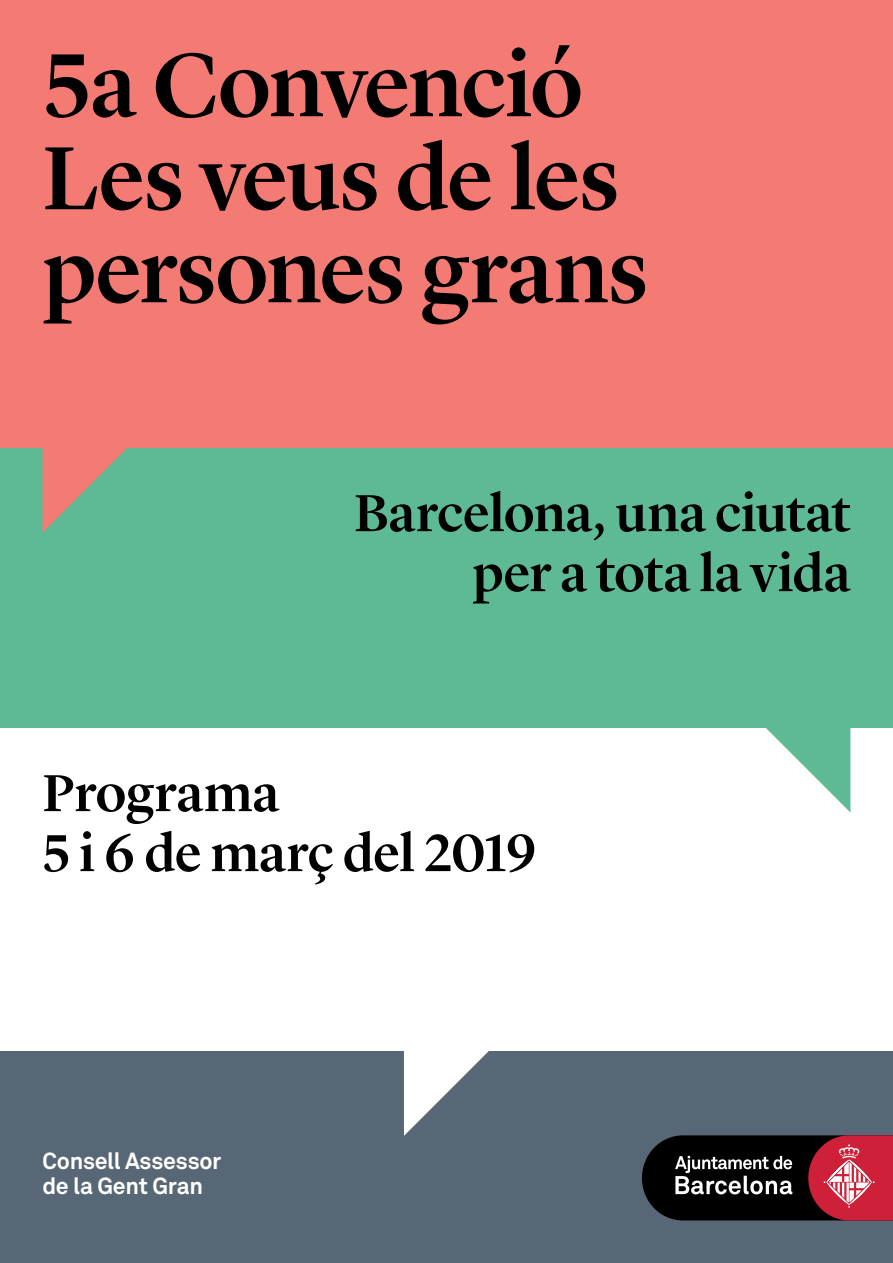
<style>
.page{position:relative;width:893px;height:1263px;background:#fff}
.page>*{position:absolute;margin:0;border:0;box-sizing:border-box;transform-origin:0 0}
.t1{font:500 93px/93px "Lyon Display";letter-spacing:-.015em;color:#000}
.t2{font:500 54px/60px "Lyon Display";letter-spacing:-.01em;color:#000;text-align:right}
.t3{font:700 23.1px/25px "Akkurat Std";letter-spacing:-.015em;color:#fff}
</style>
<div class="page">
<div style="left:0;top:1051px;width:893px;height:212px;background:#586776"></div>
<div style="left:0;top:448px;width:893px;height:279px;background:#5eb995"></div>
<div style="left:0;top:0;width:893px;height:448px;background:#f37b74"></div>
<svg style="left:642px;top:1135px;width:251px;height:85px;background:#55272e"></svg>
<svg style="left:761px;top:727px;width:89px;height:85px"></svg>
<svg style="left:43px;top:448px;width:84px;height:84px"></svg>
<svg style="left:404px;top:1051px;width:85px;height:85px"></svg>
<h1 class="t1" style="left:43px;top:31px;width:607px">5a Convenció<br>Les veus de les persones grans</h1>
<p class="t2" style="left:354px;top:479px;width:498px">Barcelona, una ciutat per a tota la vida</p>
<p class="t2" style="left:43px;top:759px;width:496px;text-align:left">Programa<br>5 i 6 de març del 2019</p>
<p class="t3" style="left:43px;top:1148px;width:180px">Consell Assessor de la Gent Gran</p>
</div>
